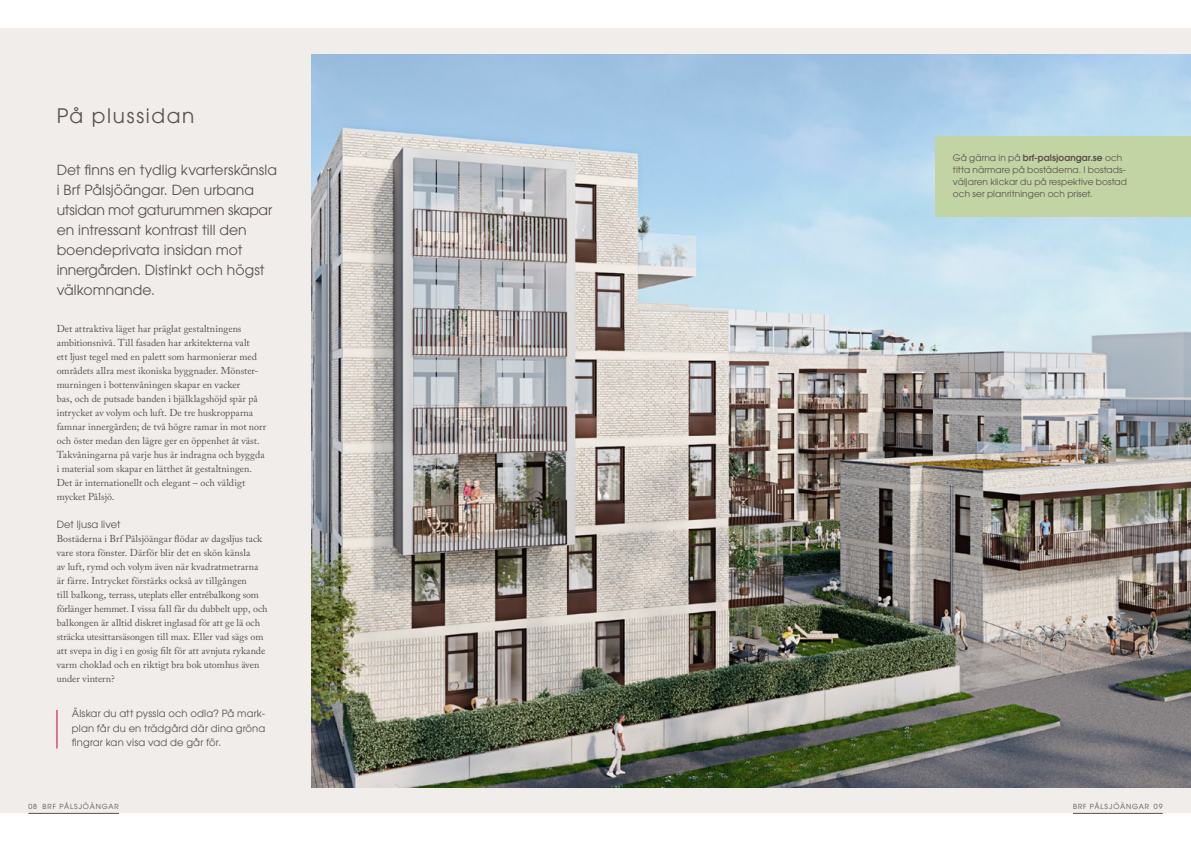
<style>
.page{position:relative;width:1191px;height:842px;background:#fff}
.page>*{position:absolute;margin:0;border:0;box-sizing:border-box;transform-origin:0 0}
.t1{font:20px "ITC Avant Garde Pro";letter-spacing:.085em;color:#5c514e}
.t2{font:14px/20px "ITC Avant Garde Pro";letter-spacing:.005em;color:#5c514e}
.t3{font:10px/14px "Adobe Caslon Pro";color:#5c514e}
.t4{font:10px/14.5px "ITC Avant Garde Pro";letter-spacing:.015em;color:#5c514e;text-align:justify}
.t5{font:9px/12px "ITC Avant Garde Pro";letter-spacing:.005em;color:#5c514e}
.t6{font:7px "ITC Avant Garde Pro";letter-spacing:.125em;color:#5c514e}
.s1{font-weight:600}
</style>
<div class="page">
<div style="left:0;top:28px;width:1191px;height:785px;background:#f0edeb"></div>
<img style="left:312px;top:54px;width:879px;height:734px">
<div style="left:935px;top:137px;width:256px;height:80px;background:#c2d4a4"></div>
<hr style="left:57px;top:710px;width:1px;height:38px;background:#c03">
<hr style="left:1073px;top:813px;width:89px;height:1px;background:#5c514e">
<hr style="left:28px;top:813px;width:91px;height:1px;background:#5c514e">
<h1 class="t1" style="left:57px;top:104px;width:139px">På plussidan</h1>
<h2 class="t2" style="left:57px;top:159px;width:222px">Det finns en tydlig kvarterskänsla i Brf Pålsjöängar. Den urbana utsidan mot gaturummen skapar en intressant kontrast till den boendeprivata insidan mot innergården. Distinkt och högst välkomnande.</h2>
<p class="t3" style="left:57px;top:321px;width:211px">Det attraktiva läget har präglat gestaltningens ambitionsnivå. Till fasaden har arkitekterna valt<br>ett ljust tegel med en palett som harmonierar med områdets allra mest ikoniska byggnader. Mönster&shy;murningen i bottenvåningen skapar en vacker<br>bas, och de putsade banden i bjälklagshöjd spär på intrycket av volym och luft. De tre huskropparna famnar innergården; de två högre ramar in mot norr och öster medan den lägre ger en öppenhet åt väst.<br>Takvåningarna på varje hus är indragna och byggda i material som skapar en lätthet åt gestaltningen.<br>Det är internationellt och elegant – och väldigt mycket Pålsjö.</p>
<p class="t4" style="left:57px;top:517px;width:65px">Det ljusa livet</p>
<p class="t3" style="left:57px;top:531px;width:212px">Bostäderna i Brf Pålsjöängar flödar av dagsljus tack vare stora fönster. Därför blir det en skön känsla<br>av luft, rymd och volym även när kvadratmetrarna är färre. Intrycket förstärks också av tillgången<br>till balkong, terrass, uteplats eller entrébalkong som förlänger hemmet. I vissa fall får du dubbelt upp, och balkongen är alltid diskret inglasad för att ge lä och sträcka utesittarsäsongen till max. Eller vad sägs om att svepa in dig i en gosig filt för att avnjuta rykande varm choklad och en riktigt bra bok utomhus även under vintern?</p>
<p class="t4" style="left:72px;top:706px;width:195px">Älskar du att pyssla och odla? På mark&shy;plan får du en trädgård där dina gröna fingrar kan visa vad de går för.</p>
<p class="t5" style="left:953px;top:152px;width:176px">Gå gärna in på <span class="s1">brf-palsjoangar.se</span> och titta närmare på bostäderna. I bostads&shy;väljaren klickar du på respektive bostad och ser planritningen och priset.</p>
<p class="t6" style="left:28px;top:802px;width:92px">08 BRF PÅLSJÖÄNGAR</p>
<p class="t6" style="left:1073px;top:802px;width:91px">BRF PÅLSJÖÄNGAR 09</p>
</div>
